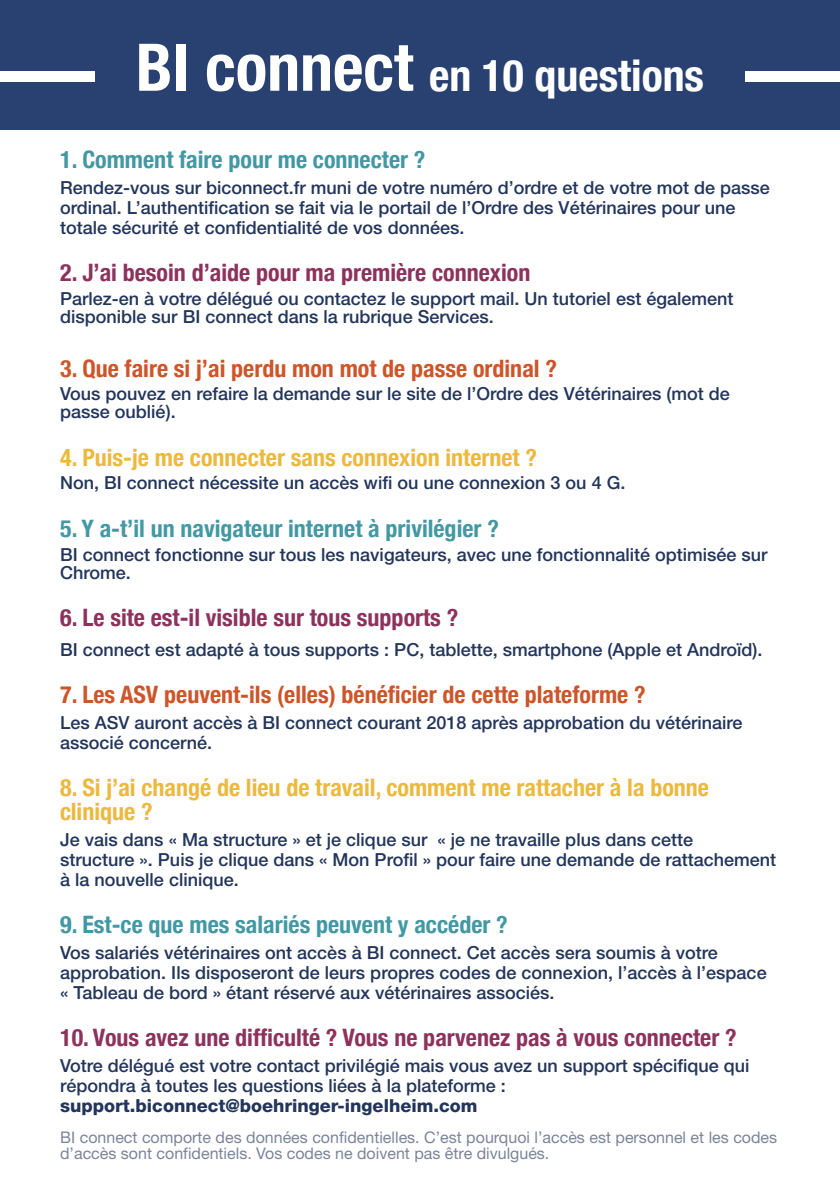
<style>
.page{position:relative;width:840px;height:1191px;background:#fff}
.page>*{position:absolute;margin:0;border:0;box-sizing:border-box;transform-origin:0 0}
.t1{font:700 condensed 43.8px "Helvetica Neue";color:#fff}
.t2{font:700 condensed 24px "Helvetica Neue";color:#8c325d}
.t3{font:700 condensed 24px "Helvetica Neue";color:#4298a3}
.t4{font:700 condensed 24px/24px "Helvetica Neue";color:#ecb93f}
.t5{font:700 condensed 24px "Helvetica Neue";color:#cd5529}
.t6{font:500 18px/20px "Helvetica Neue";color:#22355b}
.t7{font:16px/16px "Helvetica Neue";color:#22355b}
.s1{font-size:65.6px}
.s2{font-weight:800}
</style>
<div class="page">
<div style="left:0;top:0;width:839px;height:129px;background:#294171"></div>
<div style="left:745px;top:72px;width:94px;height:10px;background:#fff"></div>
<div style="left:0;top:71px;width:94px;height:11px;background:#fff"></div>
<p class="t1" style="left:136px;top:39px;width:569px"><span class="s1">BI connect</span> en 10 questions</p>
<p class="t3" style="left:60px;top:140px;width:366px">1. Comment faire pour me connecter ?</p>
<p class="t6" style="left:60px;top:177px;width:710px">Rendez-vous sur biconnect.fr muni de votre numéro d’ordre et de votre mot de passe ordinal. L’authentification se fait via le portail de l’Ordre des Vétérinaires pour une totale sécurité et confidentialité de vos données.</p>
<p class="t2" style="left:60px;top:253px;width:471px">2. J’ai besoin d’aide pour ma première connexion</p>
<p class="t6" style="left:60px;top:289px;width:674px;line-height:18px">Parlez-en à votre délégué ou contactez le support mail. Un tutoriel est également disponible sur BI connect dans la rubrique Services.</p>
<p class="t5" style="left:60px;top:348px;width:498px">3. Que faire si j’ai perdu mon mot de passe ordinal ?</p>
<p class="t6" style="left:60px;top:385px;width:671px;line-height:18px">Vous pouvez en refaire la demande sur le site de l’Ordre des Vétérinaires (mot de passe oublié).</p>
<p class="t4" style="left:60px;top:443px;width:478px">4. Puis-je me connecter sans connexion internet ?</p>
<p class="t6" style="left:60px;top:473px;width:566px">Non, BI connect nécessite un accès wifi ou une connexion 3 ou 4 G.</p>
<p class="t3" style="left:60px;top:508px;width:440px">5. Y a-t’il un navigateur internet à privilégier ?</p>
<p class="t6" style="left:60px;top:545px;width:708px;line-height:18px">BI connect fonctionne sur tous les navigateurs, avec une fonctionnalité optimisée sur<br>Chrome.</p>
<p class="t2" style="left:60px;top:597px;width:399px">6. Le site est-il visible sur tous supports ?</p>
<p class="t6" style="left:60px;top:639px;width:703px">BI connect est adapté à tous supports : PC, tablette, smartphone (Apple et Androïd).</p>
<p class="t5" style="left:60px;top:674px;width:586px">7. Les ASV peuvent-ils (elles) bénéficier de cette plateforme ?</p>
<p class="t6" style="left:60px;top:712px;width:683px">Les ASV auront accès à BI connect courant 2018 après approbation du vétérinaire associé concerné.</p>
<p class="t4" style="left:60px;top:773px;width:650px">8. Si j’ai changé de lieu de travail, comment me rattacher à la bonne clinique ?</p>
<p class="t6" style="left:60px;top:829px;width:717px">Je vais dans « Ma structure » et je clique sur « je ne travaille plus dans cette<br>structure ». Puis je clique dans « Mon Profil » pour faire une demande de rattachement à la nouvelle clinique.</p>
<p class="t3" style="left:60px;top:904px;width:449px">9. Est-ce que mes salariés peuvent y accéder ?</p>
<p class="t6" style="left:60px;top:942px;width:707px">Vos salariés vétérinaires ont accès à BI connect. Cet accès sera soumis à votre approbation. Ils disposeront de leurs propres codes de connexion, l’accès à l’espace « Tableau de bord » étant réservé aux vétérinaires associés.</p>
<p class="t2" style="left:60px;top:1017px;width:677px">10. Vous avez une difficulté ? Vous ne parvenez pas à vous connecter ?</p>
<p class="t6" style="left:60px;top:1055px;width:690px">Votre délégué est votre contact privilégié mais vous avez un support spécifique qui répondra à toutes les questions liées à la plateforme : <span class="s2">support.biconnect@boehringer-ingelheim.com</span></p>
<p class="t7" style="left:60px;top:1129px;width:718px">BI connect comporte des données confidentielles. C’est pourquoi l’accès est personnel et les codes d’accès sont confidentiels. Vos codes ne doivent pas être divulgués.</p>
</div>
